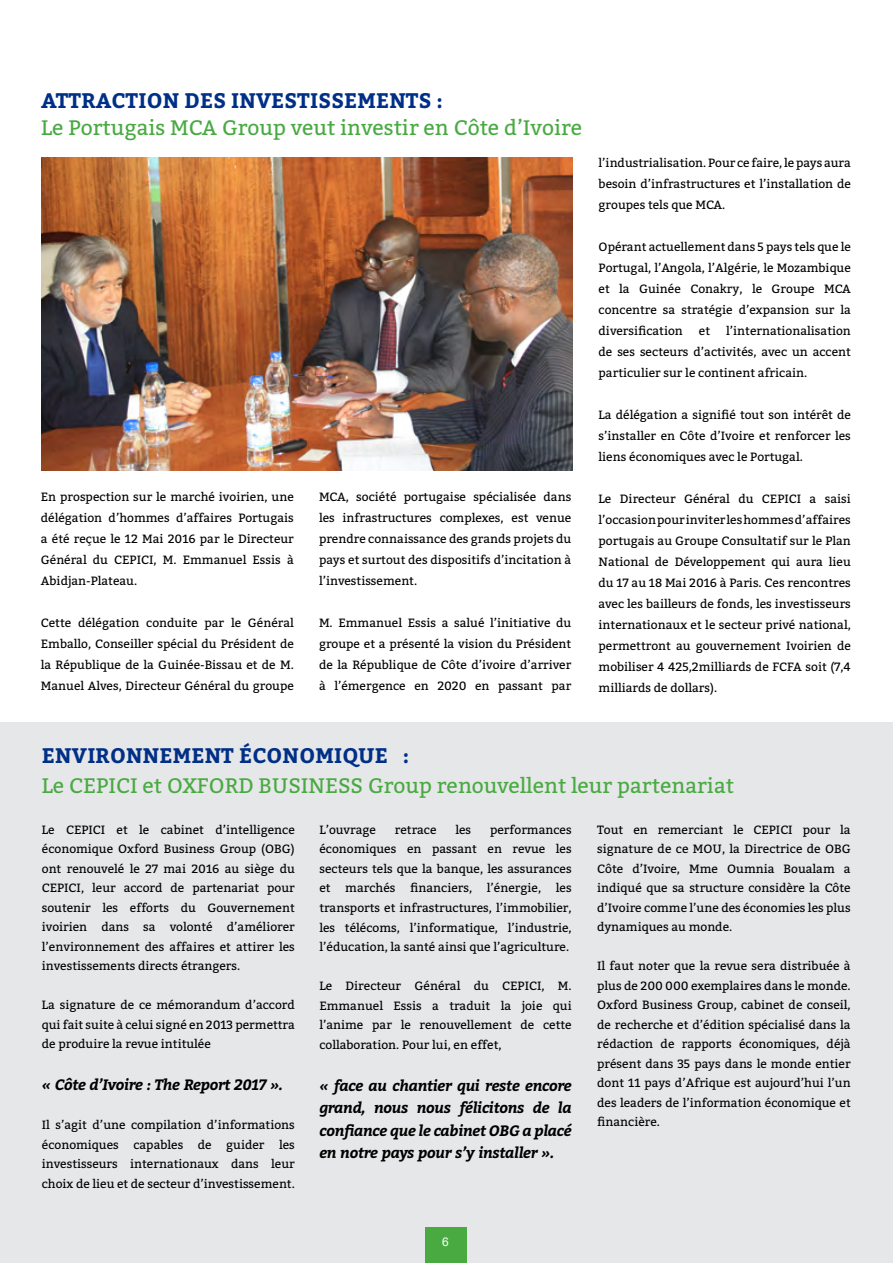
<style>
.page{position:relative;width:893px;height:1263px;background:#fff}
.page>*{position:absolute;margin:0;border:0;box-sizing:border-box;transform-origin:0 0}
.t1{font:21px "Bitter";color:#49aa42}
.t2{font:700 21px "Bitter";letter-spacing:.01em;color:#002f87}
.t3{font:italic 700 15px/22.5px "Bitter";letter-spacing:-.02em;color:#000;text-align:justify}
.t4{font:12px/19.5px "Bitter";color:#000;text-align:justify}
.t5{font:12px "Arial";color:#fff}
</style>
<div class="page">
<div style="left:0;top:723px;width:893px;height:540px;background:#e6e7e8"></div>
<img style="left:42px;top:157px;width:531px;height:313px">
<div style="left:426px;top:1227px;width:41px;height:36px;background:#49aa42"></div>
<p class="t2" style="left:41px;top:84px;width:403px">ATTRACTION DES INVESTISSEMENTS :</p>
<p class="t1" style="left:41px;top:112px;width:543px">Le Portugais MCA Group veut investir en Côte d’Ivoire</p>
<p class="t4" style="left:41px;top:486px;width:255px;line-height:21px">En prospection sur le marché ivoirien, une délégation d’hommes d’affaires Portugais a été reçue le 12 Mai 2016 par le Directeur Général du CEPICI, M. Emmanuel Essis à Abidjan-Plateau.</p>
<p class="t4" style="left:41px;top:612px;width:255px;line-height:21px">Cette délégation conduite par le Général Emballo, Conseiller spécial du Président de la République de la Guinée-Bissau et de M.<br>Manuel Alves, Directeur Général du groupe</p>
<p class="t4" style="left:319px;top:486px;width:254px;line-height:21px">MCA, société portugaise spécialisée dans les infrastructures complexes, est venue prendre connaissance des grands projets du pays et surtout des dispositifs d’incitation à l’investissement.</p>
<p class="t4" style="left:319px;top:612px;width:254px;line-height:21px">M. Emmanuel Essis a salué l’initiative du groupe et a présenté la vision du Président de la République de Côte d’ivoire d’arriver à l’émergence en 2020 en passant par</p>
<p class="t4" style="left:599px;top:151px;width:254px;line-height:21px">l’industrialisation. Pour ce faire, le pays aura besoin d’infrastructures et l’installation de groupes tels que MCA.</p>
<p class="t4" style="left:599px;top:235px;width:254px;line-height:21px">Opérant actuellement dans 5 pays tels que le Portugal, l’Angola, l’Algérie, le Mozambique et la Guinée Conakry, le Groupe MCA concentre sa stratégie d’expansion sur la diversification</p>
<p class="t4" style="left:599px;top:319px;width:254px;line-height:21px;text-indent:128px">l’internationalisation de ses secteurs d’activités, avec un accent particulier sur le continent africain.</p>
<p class="t4" style="left:599px;top:403px;width:254px;line-height:21px">La délégation a signifié tout son intérêt de s’installer en Côte d’Ivoire et renforcer les liens économiques avec le Portugal.</p>
<p class="t4" style="left:599px;top:487px;width:254px;line-height:21px">Le Directeur Général du CEPICI a saisi l’occasion pour inviter les hommes d’affaires portugais au Groupe Consultatif sur le Plan National de Développement qui aura lieu du 17 au 18 Mai 2016 à Paris. Ces rencontres avec les bailleurs de fonds, les investisseurs internationaux et le secteur privé national, permettront au gouvernement Ivoirien de mobiliser 4 425,2milliards de FCFA soit (7,4 milliards de dollars).</p>
<p class="t4" style="left:699px;top:320px;width:13px">et</p>
<p class="t2" style="left:42px;top:740px;width:369px">ENVIRONNEMENT ÉCONOMIQUE :</p>
<p class="t1" style="left:42px;top:771px;width:694px">Le CEPICI et OXFORD BUSINESS Group renouvellent leur partenariat</p>
<p class="t4" style="left:42px;top:819px;width:255px">Le CEPICI et le cabinet d’intelligence économique Oxford Business Group (OBG) ont renouvelé le 27 mai 2016 au siège du CEPICI, leur accord de partenariat pour soutenir les efforts du Gouvernement ivoirien dans sa volonté d’améliorer l’environnement des affaires et attirer les investissements directs étrangers.</p>
<p class="t4" style="left:42px;top:995px;width:255px">La signature de ce mémorandum d’accord qui fait suite à celui signé en 2013 permettra de produire la revue intitulée</p>
<p class="t3" style="left:42px;top:1073px;width:243px">« Côte d’Ivoire : The Report 2017 ».</p>
<p class="t4" style="left:42px;top:1115px;width:254px">Il s’agit d’une compilation d’informations économiques capables de guider les investisseurs internationaux dans leur choix de lieu et de secteur d’investissement.</p>
<p class="t4" style="left:597px;top:819px;width:255px">Tout en remerciant le CEPICI pour la signature de ce MOU, la Directrice de OBG Côte d’Ivoire, Mme Oumnia Boualam a indiqué que sa structure considère la Côte d’Ivoire comme l’une des économies les plus dynamiques au monde.</p>
<p class="t4" style="left:597px;top:956px;width:255px">Il faut noter que la revue sera distribuée à plus de 200 000 exemplaires dans le monde.<br>Oxford Business Group, cabinet de conseil, de recherche et d’édition spécialisé dans la rédaction de rapports économiques, déjà présent dans 35 pays dans le monde entier dont 11 pays d’Afrique est aujourd’hui l’un des leaders de l’information économique et financière.</p>
<p class="t4" style="left:319px;top:820px;width:254px;text-indent:171px">performances économiques en passant en revue les secteurs tels que la banque, les assurances et marchés financiers, l’énergie, les transports et infrastructures, l’immobilier, les télécoms, l’informatique, l’industrie, l’éducation, la santé ainsi que l’agriculture.</p>
<p class="t4" style="left:319px;top:976px;width:254px">Le Directeur Général du CEPICI, M.<br>Emmanuel Essis a traduit la joie qui l’anime par le renouvellement de cette collaboration. Pour lui, en effet,</p>
<p class="t3" style="left:319px;top:1073px;width:254px">« face au chantier qui reste encore grand, nous nous félicitons de la confiance que le cabinet OBG a placé en notre pays pour s’y installer ».</p>
<p class="t4" style="left:319px;top:820px;width:58px">L’ouvrage</p>
<p class="t4" style="left:395px;top:820px;width:43px">retrace</p>
<p class="t4" style="left:455px;top:820px;width:17px">les</p>
<p class="t5" style="left:442px;top:1233px;width:8px">6</p>
</div>
